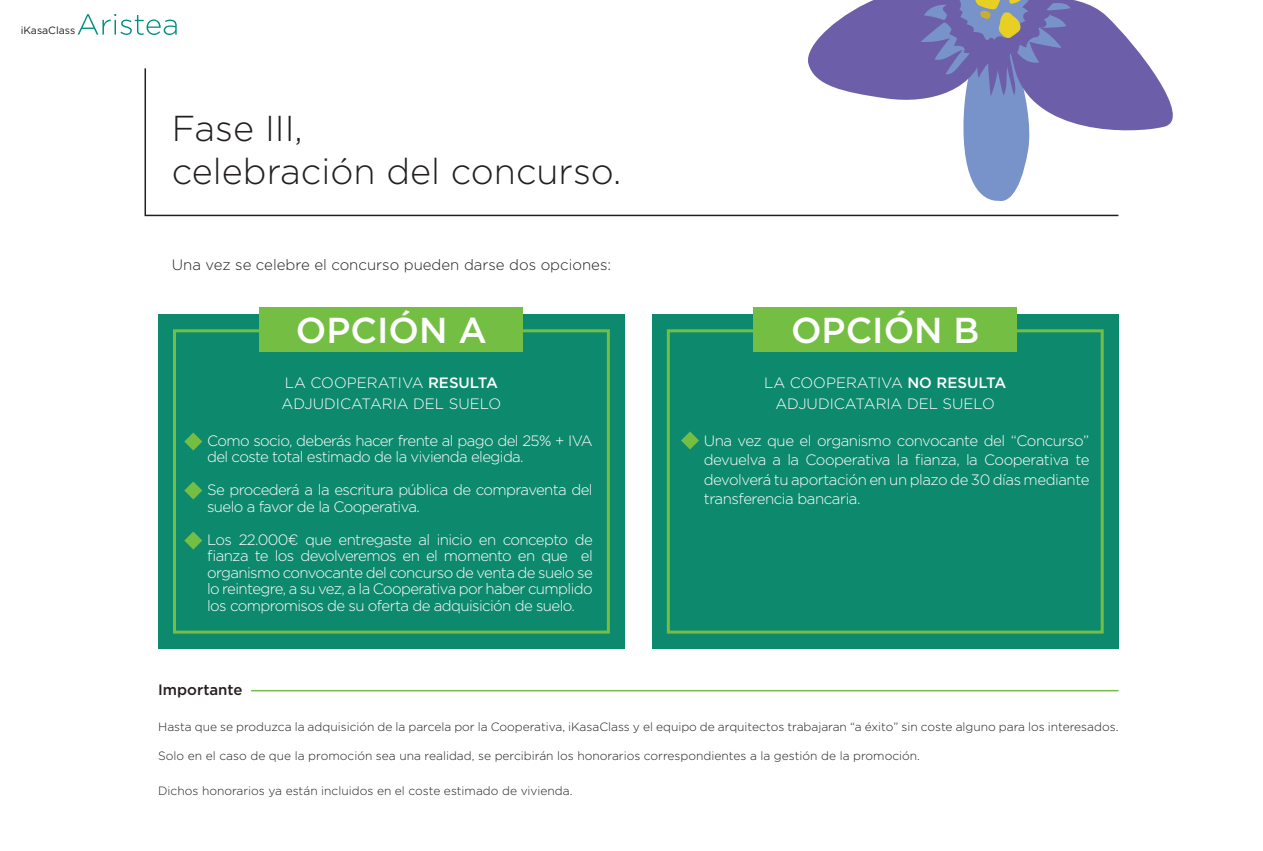
<style>
.page{position:relative;width:1263px;height:851px;background:#fff}
.page>*{position:absolute;margin:0;border:0;box-sizing:border-box;transform-origin:0 0}
.t1{font:300 36px/43.2px "Gotham";color:#231f20}
.t2{font:500 36px "Gotham";color:#fff}
.t3{font:300 15px/16.5px "Gotham";letter-spacing:-.04em;color:#fff}
.t4{font:300 15px/21px "Gotham";color:#fff;text-align:center}
.t5{font:300 15px "Gotham";color:#231f20}
.t6{font:500 15px "Gotham";color:#231f20}
.t7{font:300 12px "Gotham";color:#231f20}
.t8{font:10.5px "Gotham";color:#231f20}
.s1{font-weight:500}
</style>
<div class="page">
<svg style="left:78px;top:14px;width:99px;height:21px"></svg>
<svg style="left:144px;top:68px;width:975px;height:149px"></svg>
<div style="left:158px;top:314px;width:467px;height:334px;background:#0d896d"></div>
<div style="left:652px;top:314px;width:466px;height:334px;background:#0d896d"></div>
<div style="left:173px;top:329px;width:437px;height:304px;border:3px solid #74bf43"></div>
<div style="left:667px;top:329px;width:437px;height:304px;border:3px solid #74bf43"></div>
<div style="left:260px;top:307px;width:263px;height:44px;background:#74bf43"></div>
<div style="left:753px;top:307px;width:264px;height:44px;background:#74bf43"></div>
<svg style="left:184px;top:432px;width:18px;height:18px"></svg>
<svg style="left:681px;top:431px;width:18px;height:18px"></svg>
<svg style="left:184px;top:481px;width:18px;height:18px"></svg>
<svg style="left:184px;top:531px;width:18px;height:18px"></svg>
<hr style="left:251px;top:689px;width:867px;height:2px;background:#74bf43">
<svg style="left:803px;top:0;width:370px;height:201px"></svg>
<p class="t8" style="left:21px;top:23px;width:56px">iKasaClass</p>
<h1 class="t1" style="left:172px;top:105px;width:451px">Fase III,<br>celebración del concurso.</h1>
<p class="t5" style="left:172px;top:256px;width:441px">Una vez se celebre el concurso pueden darse dos opciones:</p>
<h1 class="t2" style="left:296px;top:306px;width:192px">OPCIÓN A</h1>
<h1 class="t2" style="left:791px;top:306px;width:190px">OPCIÓN B</h1>
<p class="t4" style="left:282px;top:372px;width:221px;text-align:left">LA COOPERATIVA <span class="s1">RESULTA<br></span>ADJUDICATARIA DEL SUELO</p>
<p class="t3" style="left:207px;top:431px;width:387px">Como socio, deberás hacer frente al pago del 25% + IVA del coste total estimado de la vivienda elegida.</p>
<p class="t3" style="left:207px;top:481px;width:387px">Se procederá a la escritura pública de compraventa del suelo a favor de la Cooperativa.</p>
<p class="t3" style="left:207px;top:530px;width:387px;text-align:justify">Los 22.000€ que entregaste al inicio en concepto de fianza te los devolveremos en el momento en que el organismo convocante del concurso de venta de suelo se lo reintegre, a su vez, a la Cooperativa por haber cumplido los compromisos de su oferta de adquisición de suelo.</p>
<p class="t4" style="left:764px;top:372px;width:244px">LA COOPERATIVA <span class="s1">NO RESULTA<br></span>ADJUDICATARIA DEL SUELO</p>
<p class="t3" style="left:704px;top:430px;width:387px;line-height:19.5px;text-align:justify">Una vez que el organismo convocante del “Concurso” devuelva a la Cooperativa la fianza, la Cooperativa te devolverá tu aportación en un plazo de 30 días mediante transferencia bancaria.</p>
<p class="t6" style="left:158px;top:680px;width:86px">Importante</p>
<p class="t7" style="left:158px;top:719px;width:962px">Hasta que se produzca la adquisición de la parcela por la Cooperativa, iKasaClass y el equipo de arquitectos trabajaran “a éxito” sin coste alguno para los interesados.</p>
<p class="t7" style="left:158px;top:747px;width:763px">Solo en el caso de que la promoción sea una realidad, se percibirán los honorarios correspondientes a la gestión de la promoción.</p>
<p class="t7" style="left:158px;top:783px;width:416px">Dichos honorarios ya están incluidos en el coste estimado de vivienda.</p>
</div>
